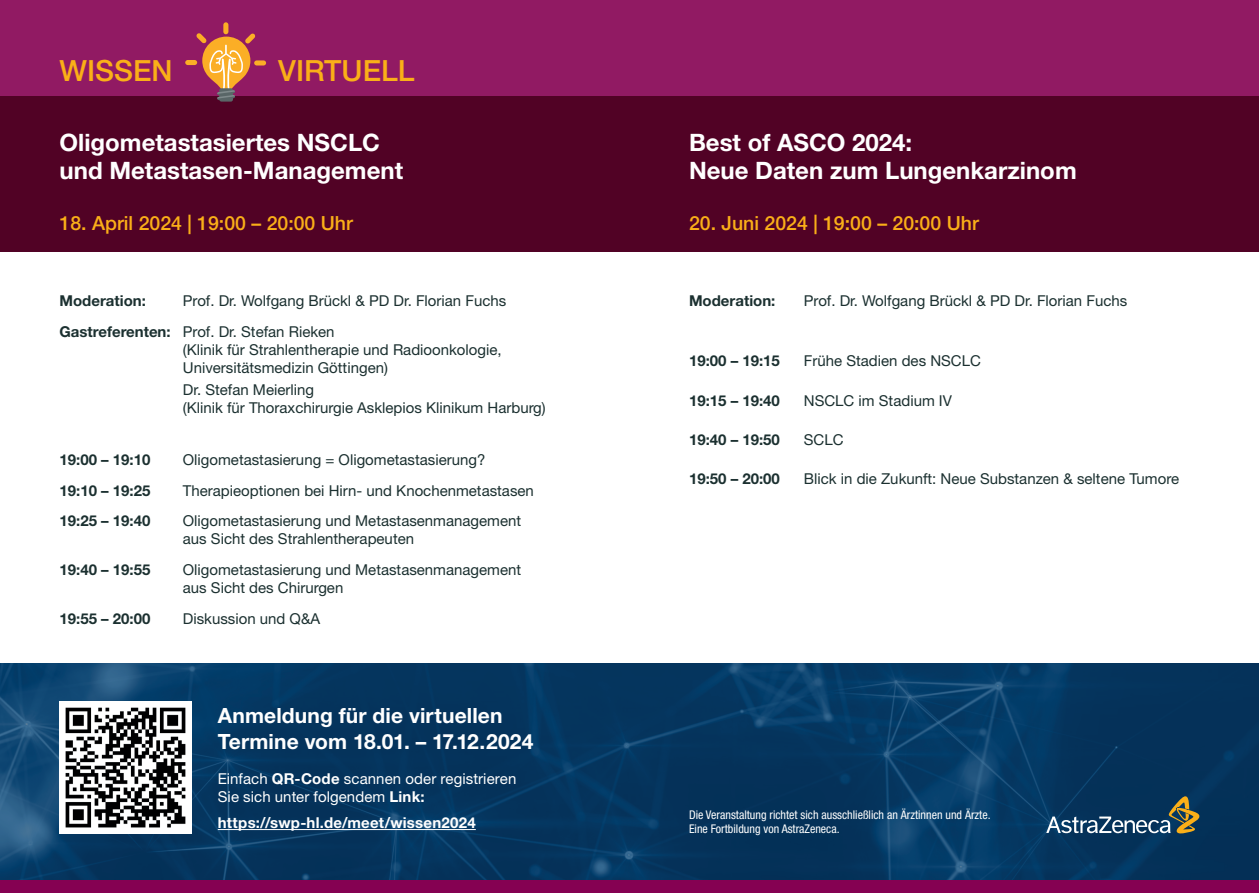
<style>
.page{position:relative;width:1259px;height:893px;background:#fff}
.page>*{position:absolute;margin:0;border:0;box-sizing:border-box;transform-origin:0 0}
.t1{font:500 29.25px "Helvetica Neue LT";color:#faaf18}
.t2{font:700 24px/28.8px "Helvetica Neue LT";color:#fff}
.t3{font:700 21px/25.2px "Helvetica Neue LT";letter-spacing:.005em;color:#fff}
.t4{font:500 19.5px "Helvetica Neue LT";color:#faaf18}
.t5{font:15px/18px "Helvetica Neue LT";color:#1b3030}
.t6{font:700 15px "Helvetica Neue LT";color:#1b3030}
.t7{font:15px/18px "Helvetica Neue LT";letter-spacing:.005em;color:#fff}
.t8{font:700 15px "Helvetica Neue LT";letter-spacing:.015em;color:#fff}
.t9{font:condensed 12px/14.4px "Helvetica Neue";color:#fff}
.s1{font-weight:700}
</style>
<div class="page">
<div style="left:0;top:0;width:1259px;height:252px;background:#911a63"></div>
<div style="left:0;top:96px;width:1259px;height:156px;background:#510225"></div>
<img style="left:0;top:663px;width:1259px;height:217px">
<hr style="left:218px;top:829px;width:258px;height:1px;background:#fff">
<div style="left:60px;top:701px;width:132px;height:133px;background:#fff"></div>
<img style="left:65px;top:707px;width:121px;height:121px">
<svg style="left:1046px;top:796px;width:156px;height:38px;background:#335369"></svg>
<div style="left:223px;top:22px;width:5px;height:12px;background:#fbae26;border-radius:3px"></div>
<div style="left:185px;top:60px;width:12px;height:5px;background:#fbae26;border-radius:3px"></div>
<div style="left:254px;top:60px;width:12px;height:6px;background:#fbae26;border-radius:3px"></div>
<svg style="left:196px;top:33px;width:59px;height:69px"></svg>
<div style="left:0;top:880px;width:1259px;height:13px;background:#850152"></div>
<h1 class="t1" style="left:60px;top:53px;width:115px">WISSEN</h1>
<h1 class="t1" style="left:278px;top:53px;width:138px">VIRTUELL</h1>
<h2 class="t2" style="left:60px;top:127px;width:345px">Oligometastasiertes NSCLC und Metastasen-Management</h2>
<h2 class="t2" style="left:689px;top:127px;width:389px">Best of ASCO 2024:<br>Neue Daten zum Lungenkarzinom</h2>
<h3 class="t4" style="left:60px;top:212px;width:295px">18. April 2024 | 19:00 – 20:00 Uhr</h3>
<h3 class="t4" style="left:689px;top:212px;width:291px">20. Juni 2024 | 19:00 – 20:00 Uhr</h3>
<p class="t5" style="left:60px;top:285px;width:448px;line-height:30.8px;text-indent:123px">Prof. Dr. Wolfgang Brückl &amp; PD Dr. Florian Fuchs<br><span class="s1">Gastreferenten:</span> Prof. Dr. Stefan Rieken</p>
<p class="t5" style="left:183px;top:340px;width:320px">(Klinik für Strahlentherapie und Radioonkologie,<br>Universitätsmedizin Göttingen)</p>
<p class="t5" style="left:183px;top:380px;width:364px">Dr. Stefan Meierling<br>(Klinik für Thoraxchirurgie Asklepios Klinikum Harburg)</p>
<p class="t6" style="left:60px;top:450px;width:92px">19:00 – 19:10</p>
<p class="t5" style="left:183px;top:450px;width:304px">Oligometastasierung = Oligometastasierung?</p>
<p class="t6" style="left:60px;top:481px;width:92px">19:10 – 19:25</p>
<p class="t5" style="left:183px;top:481px;width:352px">Therapieoptionen bei Hirn- und Knochenmetastasen</p>
<p class="t6" style="left:60px;top:512px;width:92px">19:25 – 19:40</p>
<p class="t5" style="left:183px;top:512px;width:340px">Oligometastasierung und Metastasenmanagement aus Sicht des Strahlentherapeuten</p>
<p class="t6" style="left:60px;top:560px;width:92px">19:40 – 19:55</p>
<p class="t5" style="left:183px;top:561px;width:340px">Oligometastasierung und Metastasenmanagement aus Sicht des Chirurgen</p>
<p class="t6" style="left:60px;top:609px;width:92px">19:55 – 20:00</p>
<p class="t5" style="left:183px;top:609px;width:139px">Diskussion und Q&amp;A</p>
<p class="t6" style="left:60px;top:291px;width:88px">Moderation:</p>
<p class="t6" style="left:689px;top:291px;width:88px">Moderation:</p>
<p class="t5" style="left:804px;top:291px;width:325px">Prof. Dr. Wolfgang Brückl &amp; PD Dr. Florian Fuchs</p>
<p class="t6" style="left:689px;top:352px;width:92px">19:00 – 19:15</p>
<p class="t5" style="left:804px;top:352px;width:178px">Frühe Stadien des NSCLC</p>
<p class="t6" style="left:689px;top:391px;width:92px">19:15 – 19:40</p>
<p class="t5" style="left:804px;top:391px;width:150px">NSCLC im Stadium IV</p>
<p class="t6" style="left:689px;top:430px;width:92px">19:40 – 19:50</p>
<p class="t5" style="left:804px;top:430px;width:41px">SCLC</p>
<p class="t6" style="left:689px;top:470px;width:92px">19:50 – 20:00</p>
<p class="t5" style="left:804px;top:470px;width:377px">Blick in die Zukunft: Neue Substanzen &amp; seltene Tumore</p>
<h3 class="t3" style="left:218px;top:703px;width:317px">Anmeldung für die virtuellen<br>Termine vom 18.01. – 17.12.2024</h3>
<p class="t7" style="left:218px;top:769px;width:300px">Einfach <span class="s1">QR-Code</span> scannen oder registrieren<br>Sie sich unter folgendem <span class="s1">Link:</span></p>
<p class="t8" style="left:218px;top:813px;width:259px">https://swp-hl.de/meet/wissen2024</p>
<p class="t9" style="left:689px;top:807px;width:303px">Die Veranstaltung richtet sich ausschließlich an Ärztinnen und Ärzte.<br>Eine Fortbildung von AstraZeneca.</p>
</div>
